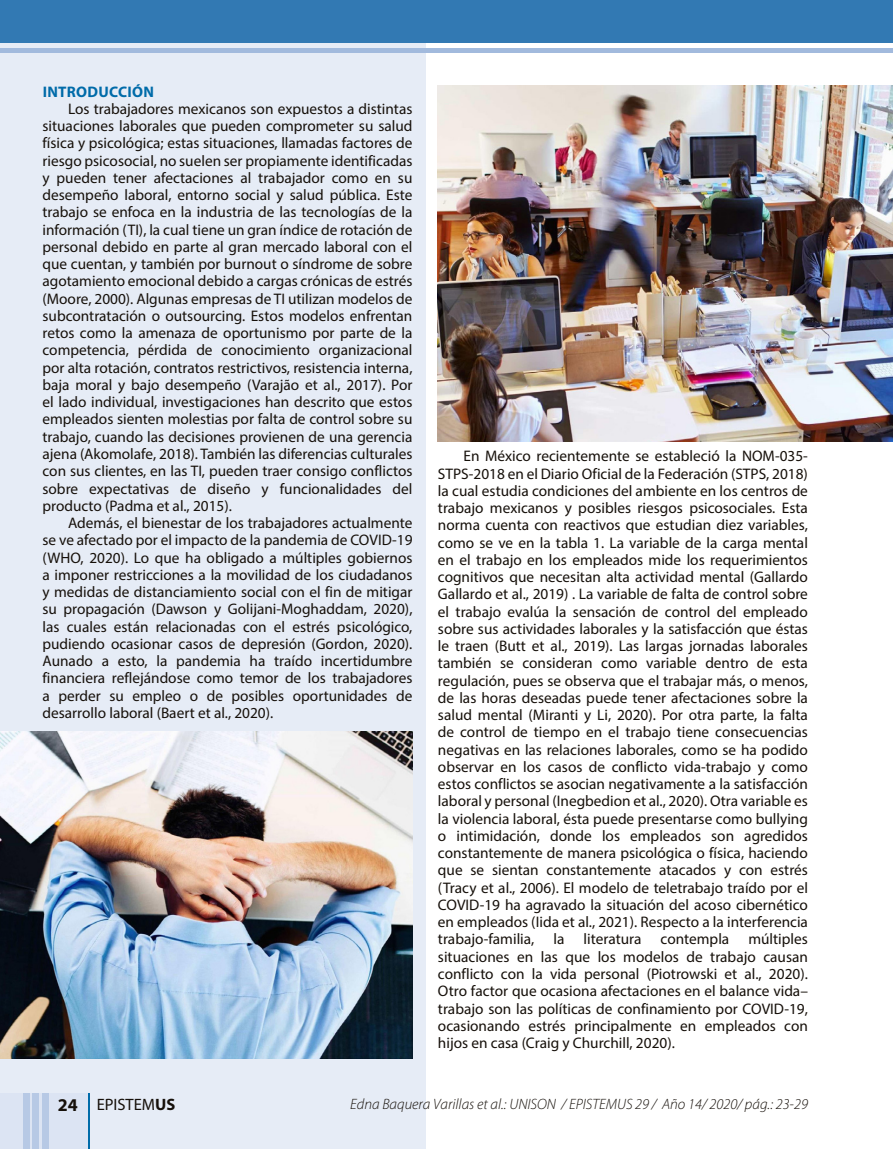
<style>
.page{position:relative;width:893px;height:1149px;background:#fff}
.page>*{position:absolute;margin:0;border:0;box-sizing:border-box;transform-origin:0 0}
.t1{font:16.5px "Myriad Pro";color:#16100a}
.t2{font:15.3px/17.2px "Myriad Pro";color:#16100a;text-align:justify}
.t3{font:700 15.3px "Myriad Pro";letter-spacing:.02em;color:#006ba9}
.t4{font:italic 300 15px "Myriad Pro";color:#16100a}
.s1{font-weight:700;font-size:18px}
.s2{font-weight:700}
</style>
<div class="page">
<div style="left:0;top:0;width:425px;height:1148px;background:#e6ecf6"></div>
<div style="left:0;top:0;width:893px;height:43px;background:#3279b3"></div>
<div style="left:0;top:48px;width:893px;height:5px;background:#a2badd"></div>
<img style="left:0;top:731px;width:412px;height:327px">
<img style="left:438px;top:85px;width:455px;height:356px">
<div style="left:0;top:1092px;width:89px;height:56px;background:#dce4f3"></div>
<div style="left:23px;top:1092px;width:6px;height:56px;background:#b7c9e5"></div>
<div style="left:32px;top:1092px;width:7px;height:56px;background:#b7c9e5"></div>
<div style="left:42px;top:1092px;width:6px;height:56px;background:#b7c9e5"></div>
<hr style="left:88px;top:1092px;width:1px;height:56px;background:#006ba9">
<p class="t3" style="left:43px;top:81px;width:113px">INTRODUCCIÓN</p>
<p class="t2" style="left:43px;top:100px;width:371px;text-indent:26px">Los trabajadores mexicanos son expuestos a distintas situaciones laborales que pueden comprometer su salud física y psicológica; estas situaciones, llamadas factores de riesgo psicosocial, no suelen ser propiamente identificadas y pueden tener afectaciones al trabajador como en su desempeño laboral, entorno social y salud pública. Este trabajo se enfoca en la industria de las tecnologías de la información (TI), la cual tiene un gran índice de rotación de personal debido en parte al gran mercado laboral con el que cuentan, y también por burnout o síndrome de sobre agotamiento emocional debido a cargas crónicas de estrés (Moore, 2000). Algunas empresas de TI utilizan modelos de subcontratación o outsourcing. Estos modelos enfrentan retos como la amenaza de oportunismo por parte de la competencia, pérdida de conocimiento organizacional por alta rotación, contratos restrictivos, resistencia interna, baja moral y bajo desempeño (Varajão et al., 2017). Por el lado individual, investigaciones han descrito que estos empleados sienten molestias por falta de control sobre su trabajo, cuando las decisiones provienen de una gerencia ajena (Akomolafe, 2018). También las diferencias culturales con sus clientes, en las TI, pueden traer consigo conflictos sobre expectativas de diseño y funcionalidades del producto (Padma et al., 2015).</p>
<p class="t2" style="left:43px;top:514px;width:371px;text-indent:26px">Además, el bienestar de los trabajadores actualmente se ve afectado por el impacto de la pandemia de COVID-19 (WHO, 2020). Lo que ha obligado a múltiples gobiernos a imponer restricciones a la movilidad de los ciudadanos y medidas de distanciamiento social con el fin de mitigar su propagación (Dawson y Golijani-Moghaddam, 2020), las cuales están relacionadas con el estrés psicológico, pudiendo ocasionar casos de depresión (Gordon, 2020).<br>Aunado a esto, la pandemia ha traído incertidumbre financiera reflejándose como temor de los trabajadores a perder su empleo o de posibles oportunidades de desarrollo laboral (Baert et al., 2020).</p>
<p class="t2" style="left:438px;top:447px;width:371px;text-indent:26px">En México recientemente se estableció la NOM-035- STPS-2018 en el Diario Oficial de la Federación (STPS, 2018) la cual estudia condiciones del ambiente en los centros de trabajo mexicanos y posibles riesgos psicosociales. Esta norma cuenta con reactivos que estudian diez variables, como se ve en la tabla 1. La variable de la carga mental en el trabajo en los empleados mide los requerimientos cognitivos que necesitan alta actividad mental (Gallardo Gallardo et al., 2019) . La variable de falta de control sobre el trabajo evalúa la sensación de control del empleado sobre sus actividades laborales y la satisfacción que éstas le traen (Butt et al., 2019). Las largas jornadas laborales también se consideran como variable dentro de esta regulación, pues se observa que el trabajar más, o menos, de las horas deseadas puede tener afectaciones sobre la salud mental (Miranti y Li, 2020). Por otra parte, la falta de control de tiempo en el trabajo tiene consecuencias negativas en las relaciones laborales, como se ha podido observar en los casos de conflicto vida-trabajo y como estos conflictos se asocian negativamente a la satisfacción laboral y personal (Inegbedion et al., 2020). Otra variable es la violencia laboral, ésta puede presentarse como bullying o intimidación, donde los empleados son agredidos constantemente de manera psicológica o física, haciendo que se sientan constantemente atacados y con estrés (Tracy et al., 2006). El modelo de teletrabajo traído por el COVID-19 ha agravado la situación del acoso cibernético en empleados (Iida et al., 2021). Respecto a la interferencia trabajo-familia,</p>
<p class="t2" style="left:438px;top:930px;width:371px;text-indent:310px">múltiples situaciones en las que los modelos de trabajo causan conflicto con la vida personal (Piotrowski et al., 2020).<br>Otro factor que ocasiona afectaciones en el balance vida– trabajo son las políticas de confinamiento por COVID-19, ocasionando estrés principalmente en empleados con hijos en casa (Craig y Churchill, 2020).</p>
<p class="t2" style="left:553px;top:930px;width:12px">la</p>
<p class="t2" style="left:584px;top:930px;width:59px">literatura</p>
<p class="t2" style="left:661px;top:930px;width:70px">contempla</p>
<p class="t1" style="left:58px;top:1093px;width:119px"><span class="s1">24</span> EPISTEM<span class="s2">US</span></p>
<p class="t4" style="left:350px;top:1094px;width:459px">Edna Baquera Varillas et al.: UNISON / EPISTEMUS 29 / Año 14/ 2020/ pág.: 23-29</p>
</div>
